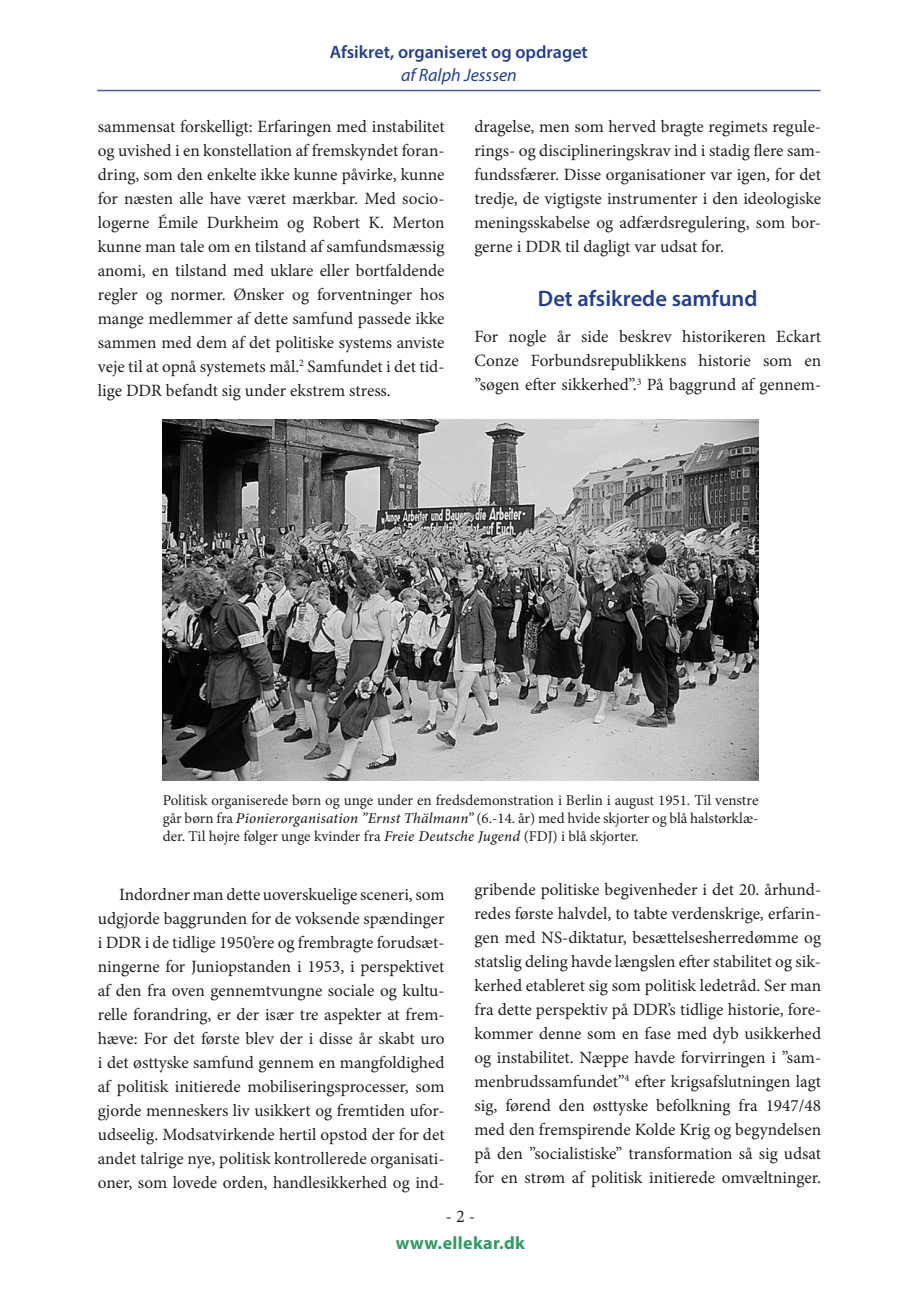
<style>
.page{position:relative;width:919px;height:1289px;background:#fff}
.page>*{position:absolute;margin:0;border:0;box-sizing:border-box;transform-origin:0 0}
.APU_-_overskrift_underafsnit{font:600 22.5px "Myriad Pro";color:#253f8e}
.t1{font:600 18px "Myriad Pro";color:#253f8e}
.t2{font:italic 18px "Myriad Pro";color:#253f8e}
.t3{font:700 18px "Myriad Pro";letter-spacing:.02em;color:#319966}
.t4{font:18px "Minion Pro";color:#231f20}
.APU_-_brødskrift_2{font:17.25px/24px "Minion Pro";color:#231f20;text-align:justify}
.APU_-_brødskrift_1{font:17.25px/24px "Minion Pro";color:#231f20;text-align:justify}
.APU_-_billedtekst_venstre{font:15px/18px "Minion Pro";color:#231f20;text-align:justify}
.s1{font-weight:500;font-style:italic}
</style>
<div class="page">
<hr style="left:97px;top:90px;width:723px;height:1px;background:#4d5a9e">
<img style="left:162px;top:419px;width:596px;height:361px">
<p class="t1" style="left:330px;top:40px;width:259px">Afsikret, organiseret og opdraget</p>
<p class="t2" style="left:401px;top:64px;width:117px">af Ralph Jesssen</p>
<p class="APU_-_brødskrift_2" style="left:98px;top:114px;width:348px">sammensat forskelligt: Erfaringen med instabilitet og uvished i en konstellation af fremskyndet foran&shy;dring, som den enkelte ikke kunne påvirke, kunne for næsten alle have været mærkbar. Med socio&shy;logerne Émile Durkheim og Robert K. Merton kunne man tale om en tilstand af samfundsmæssig anomi, en tilstand med uklare eller bortfaldende regler og normer. Ønsker og forventninger hos mange medlemmer af dette samfund passede ikke sammen med dem af det politiske systems anviste veje til at opnå systemets mål.<sup>2</sup> Samfundet i det tid&shy;lige DDR befandt sig under ekstrem stress.</p>
<p class="APU_-_brødskrift_2" style="left:474px;top:114px;width:348px">dragelse, men som herved bragte regimets regule&shy;rings- og disciplineringskrav ind i stadig flere sam&shy;fundssfærer. Disse organisationer var igen, for det tredje, de vigtigste instrumenter i den ideologiske meningsskabelse og adfærdsregulering, som bor&shy;gerne i DDR til dagligt var udsat for.</p>
<p class="APU_-_overskrift_underafsnit" style="left:538px;top:283px;width:221px">Det afsikrede samfund</p>
<p class="APU_-_brødskrift_1" style="left:474px;top:325px;width:348px">For nogle år side beskrev historikeren Eckart Conze Forbundsrepublikkens historie som en ”søgen efter sikkerhed”.<sup>3</sup> På baggrund af gennem-</p>
<p class="APU_-_billedtekst_venstre" style="left:163px;top:791px;width:597px">Politisk organiserede børn og unge under en fredsdemonstration i Berlin i august 1951. Til venstre går børn fra <span class="s1">Pionierorganisation ”Ernst Thälmann”</span> (6.-14. år) med hvide skjorter og blå halstørklæ&shy;der. Til højre følger unge kvinder fra <span class="s1">Freie Deutsche Jugend</span> (FDJ) i blå skjorter.</p>
<p class="APU_-_brødskrift_2" style="left:98px;top:882px;width:348px;text-indent:21px">Indordner man dette uoverskuelige sceneri, som udgjorde baggrunden for de voksende spændinger i DDR i de tidlige 1950’ere og frembragte forudsæt&shy;ningerne for Juniopstanden i 1953, i perspektivet af den fra oven gennemtvungne sociale og kultu&shy;relle forandring, er der især tre aspekter at frem&shy;hæve: For det første blev der i disse år skabt uro i det østtyske samfund gennem en mangfoldighed af politisk initierede mobiliseringsprocesser, som gjorde menneskers liv usikkert og fremtiden ufor&shy;udseelig. Modsatvirkende hertil opstod der for det andet talrige nye, politisk kontrollerede organisati&shy;oner, som lovede orden, handlesikkerhed og ind-</p>
<p class="APU_-_brødskrift_1" style="left:474px;top:877px;width:348px">gribende politiske begivenheder i det 20. århund&shy;redes første halvdel, to tabte verdenskrige, erfarin&shy;gen med NS-diktatur, besættelsesherredømme og statslig deling havde længslen efter stabilitet og sik&shy;kerhed etableret sig som politisk ledetråd. Ser man fra dette perspektiv på DDR’s tidlige historie, fore&shy;kommer denne som en fase med dyb usikkerhed og instabilitet. Næppe havde forvirringen i ”sam&shy;menbrudssamfundet”<sup>4</sup> efter krigsafslutningen lagt sig, førend den østtyske befolkning fra 1947/48 med den fremspirende Kolde Krig og begyndelsen på den ”socialistiske” transformation så sig udsat for en strøm af politisk initierede omvæltninger.</p>
<p class="t4" style="left:445px;top:1203px;width:31px">- 2 -</p>
<p class="t3" style="left:395px;top:1231px;width:131px">www.ellekar.dk</p>
</div>
